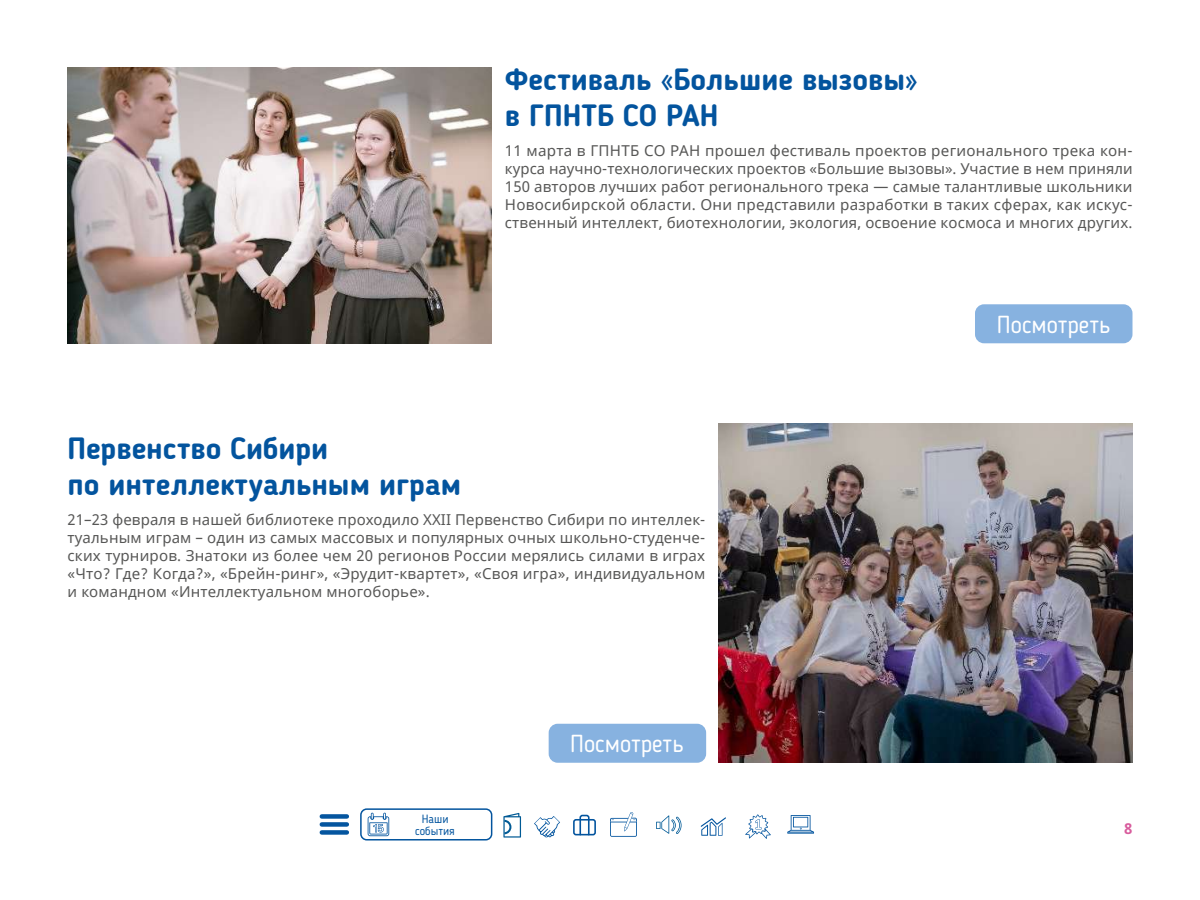
<style>
.page{position:relative;width:1200px;height:900px;background:#fff}
.page>*{position:absolute;margin:0;border:0;box-sizing:border-box;transform-origin:0 0}
.t1{font:700 30px/36px "Blogger Sans";color:#03549e}
.t2{font:24px "Blogger Sans";color:#fff}
.t3{font:15px/18px "Noto Sans";letter-spacing:.01em;color:#575756;text-align:justify}
.t4{font:700 15px "Noto Sans";color:#d85c9d}
.t5{font:11.7px/12.6px "Blogger Sans";color:#04559f;text-align:center}
</style>
<div class="page">
<svg style="left:610px;top:812px;width:27px;height:25px"></svg>
<div style="left:360px;top:808px;width:132px;height:33px;border:2px solid #03549e;border-radius:6px"></div>
<svg style="left:368px;top:813px;width:21px;height:23px"></svg>
<svg style="left:534px;top:816px;width:26px;height:22px"></svg>
<svg style="left:745px;top:815px;width:26px;height:24px"></svg>
<svg style="left:700px;top:817px;width:26px;height:19px"></svg>
<svg style="left:787px;top:815px;width:27px;height:19px"></svg>
<div style="left:322px;top:814px;width:25px;height:5px;background:#04559f"></div>
<div style="left:322px;top:822px;width:25px;height:5px;background:#04559f"></div>
<div style="left:322px;top:830px;width:25px;height:5px;background:#04559f"></div>
<svg style="left:503px;top:813px;width:18px;height:25px"></svg>
<svg style="left:656px;top:815px;width:26px;height:19px"></svg>
<div style="left:573px;top:819px;width:23px;height:16px;border:2px solid #03549e;border-radius:2px"></div>
<svg style="left:579px;top:815px;width:11px;height:21px"></svg>
<img style="left:68px;top:68px;width:423px;height:275px">
<div style="left:975px;top:304px;width:157px;height:39px;background:#87b2e0;border-radius:9px"></div>
<div style="left:549px;top:724px;width:157px;height:39px;background:#87b2e0;border-radius:9px"></div>
<img style="left:719px;top:423px;width:413px;height:340px">
<h1 class="t1" style="left:505px;top:62px;width:415px">Фестиваль «Большие вызовы» в ГПНТБ СО РАН</h1>
<p class="t3" style="left:505px;top:142px;width:629px">11 марта в ГПНТБ СО РАН прошел фестиваль проектов регионального трека кон&shy;курса научно-технологических проектов «Большие вызовы». Участие в нем приняли 150 авторов лучших работ регионального трека — самые талантливые школьники Новосибирской области. Они представили разработки в таких сферах, как искус&shy;ственный интеллект, биотехнологии, экология, освоение космоса и многих других.</p>
<h1 class="t1" style="left:68px;top:431px;width:395px">Первенство Сибири<br>по интеллектуальным играм</h1>
<p class="t3" style="left:68px;top:511px;width:640px">21–23 февраля в нашей библиотеке проходило XXII Первенство Сибири по интеллек&shy;туальным играм – один из самых массовых и популярных очных школьно-студенче&shy;ских турниров. Знатоки из более чем 20 регионов России мерялись силами в играх «Что? Где? Когда?», «Брейн-ринг», «Эрудит-квартет», «Своя игра», индивидуальном и командном «Интеллектуальном многоборье».</p>
<h2 class="t2" style="left:570px;top:730px;width:115px">Посмотреть</h2>
<h2 class="t2" style="left:997px;top:310px;width:115px">Посмотреть</h2>
<p class="t5" style="left:415px;top:812px;width:41px">Наши события</p>
<p class="t4" style="left:1124px;top:817px;width:10px">8</p>
</div>
